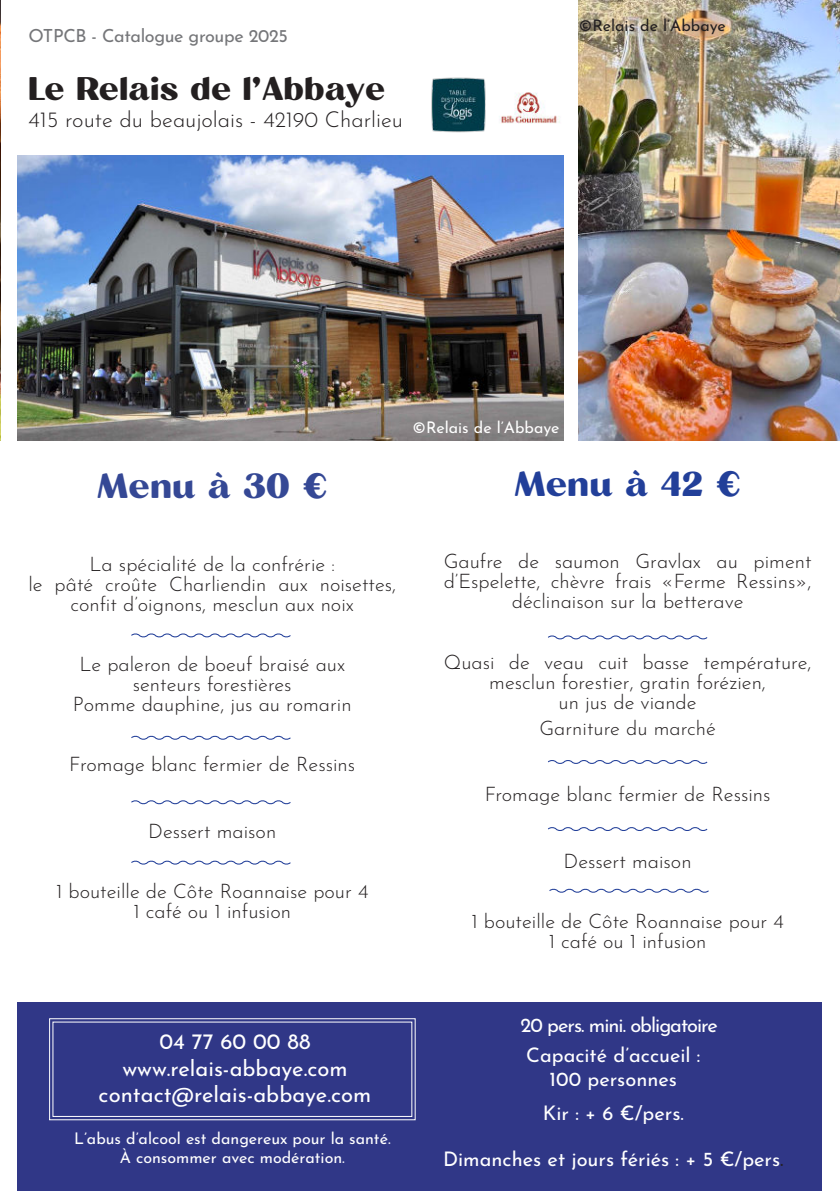
<style>
.page{position:relative;width:840px;height:1191px;background:#fff}
.page>*{position:absolute;margin:0;border:0;box-sizing:border-box;transform-origin:0 0}
.t1{font:34px "Milgran";letter-spacing:.005em;color:#354895}
.t2{font:34px "Milgran";letter-spacing:.005em;color:#223f99}
.t3{font:32px "Milgran";color:#231f20}
.t4{font:22px/26.4px "Josefin Sans";color:#fff;text-align:center}
.t5{font:300 22px "Josefin Sans";color:#231f20}
.t6{font:300 20px/20px "Josefin Sans";color:#231f20;text-align:center}
.t7{font:20px/24px "Josefin Sans";color:#fff;text-align:center}
.t8{font:20px "Josefin Sans";letter-spacing:-.05em;color:#fff}
.t9{font:18px "Josefin Sans";letter-spacing:-.02em;color:#757679}
.t10{font:16px/19.2px "Josefin Sans";color:#fff;text-align:center}
.t11{font:16px "Josefin Sans";color:#231f20}
.s1{color:#231f20}
</style>
<div class="page">
<img style="left:0;top:0;width:1px;height:440px">
<img style="left:17px;top:155px;width:546px;height:285px">
<img style="left:578px;top:0;width:261px;height:440px">
<div style="left:17px;top:1002px;width:803px;height:189px;background:#303787"></div>
<svg style="left:49px;top:1018px;width:366px;height:102px"></svg>
<svg style="left:131px;top:633px;width:160px;height:5px"></svg>
<svg style="left:131px;top:735px;width:160px;height:5px"></svg>
<svg style="left:131px;top:800px;width:160px;height:5px"></svg>
<svg style="left:131px;top:860px;width:160px;height:5px"></svg>
<svg style="left:548px;top:635px;width:160px;height:5px"></svg>
<svg style="left:548px;top:760px;width:160px;height:4px"></svg>
<svg style="left:548px;top:827px;width:160px;height:4px"></svg>
<svg style="left:549px;top:888px;width:160px;height:5px"></svg>
<img style="left:499px;top:92px;width:61px;height:32px">
<img style="left:431px;top:77px;width:55px;height:56px">
<p class="t9" style="left:28px;top:22px;width:261px">OTPCB - Catalogue groupe 2025</p>
<h2 class="t3" style="left:28px;top:70px;width:358px">Le Relais de l’Abbaye</h2>
<p class="t5" style="left:28px;top:103px;width:376px">415 route du beaujolais - 42190 Charlieu</p>
<p class="t11" style="left:578px;top:19px;width:148px">©Relais de l’Abbaye</p>
<h1 class="t1" style="left:97px;top:466px;width:232px">Menu à 30 €</h1>
<p class="t10" style="left:412px;top:418px;width:148px">©Relais de l’Abbaye</p>
<h1 class="t2" style="left:514px;top:463px;width:228px">Menu à 42 €</h1>
<p class="t6" style="left:28px;top:552px;width:369px">La spécialité de la confrérie :<br>le pâté croûte Charliendin aux noisettes, confit d’oignons, mesclun aux noix</p>
<p class="t6" style="left:73px;top:652px;width:280px">Le paleron de boeuf braisé aux senteurs forestières<br>Pomme dauphine, jus au romarin</p>
<p class="t6" style="left:69px;top:752px;width:287px">Fromage blanc fermier de Ressins</p>
<p class="t6" style="left:148px;top:822px;width:129px">Dessert maison</p>
<p class="t6" style="left:56px;top:882px;width:314px">1 bouteille de Côte Roannaise pour 4<br>1 café ou 1 infusion</p>
<p class="t6" style="left:443px;top:550px;width:369px">Gaufre de saumon Gravlax au piment d’Espelette, chèvre frais «Ferme Ressins», déclinaison sur la betterave</p>
<p class="t6" style="left:443px;top:653px;width:369px">Quasi de veau cuit basse température, mesclun forestier, gratin forézien,<br>un jus de viande</p>
<p class="t6" style="left:539px;top:719px;width:178px">Garniture du marché</p>
<p class="t6" style="left:484px;top:782px;width:287px">Fromage blanc fermier de Ressins</p>
<p class="t6" style="left:563px;top:852px;width:129px">Dessert maison</p>
<p class="t6" style="left:471px;top:912px;width:314px">1 bouteille de Côte Roannaise pour 4<br>1 café ou 1 infusion</p>
<p class="t8" style="left:520px;top:1010px;width:199px">20 pers. mini. obligatoire</p>
<p class="t4" style="left:99px;top:1026px;width:274px">04 77 60 00 88 www.relais-abbaye.com contact@relais-abbaye.com</p>
<p class="t7" style="left:526px;top:1041px;width:176px">Capacité d’accueil :<br>100 personnes</p>
<p class="t7" style="left:542px;top:1099px;width:142px">Kir : + 6 €/pers.</p>
<p class="t7" style="left:443px;top:1145px;width:342px">Dimanches et jours fériés : + 5 €/pers<span class="s1">.</span></p>
<p class="t10" style="left:74px;top:1127px;width:318px">L’abus d’alcool est dangereux pour la santé.<br>À consommer avec modération.</p>
</div>
